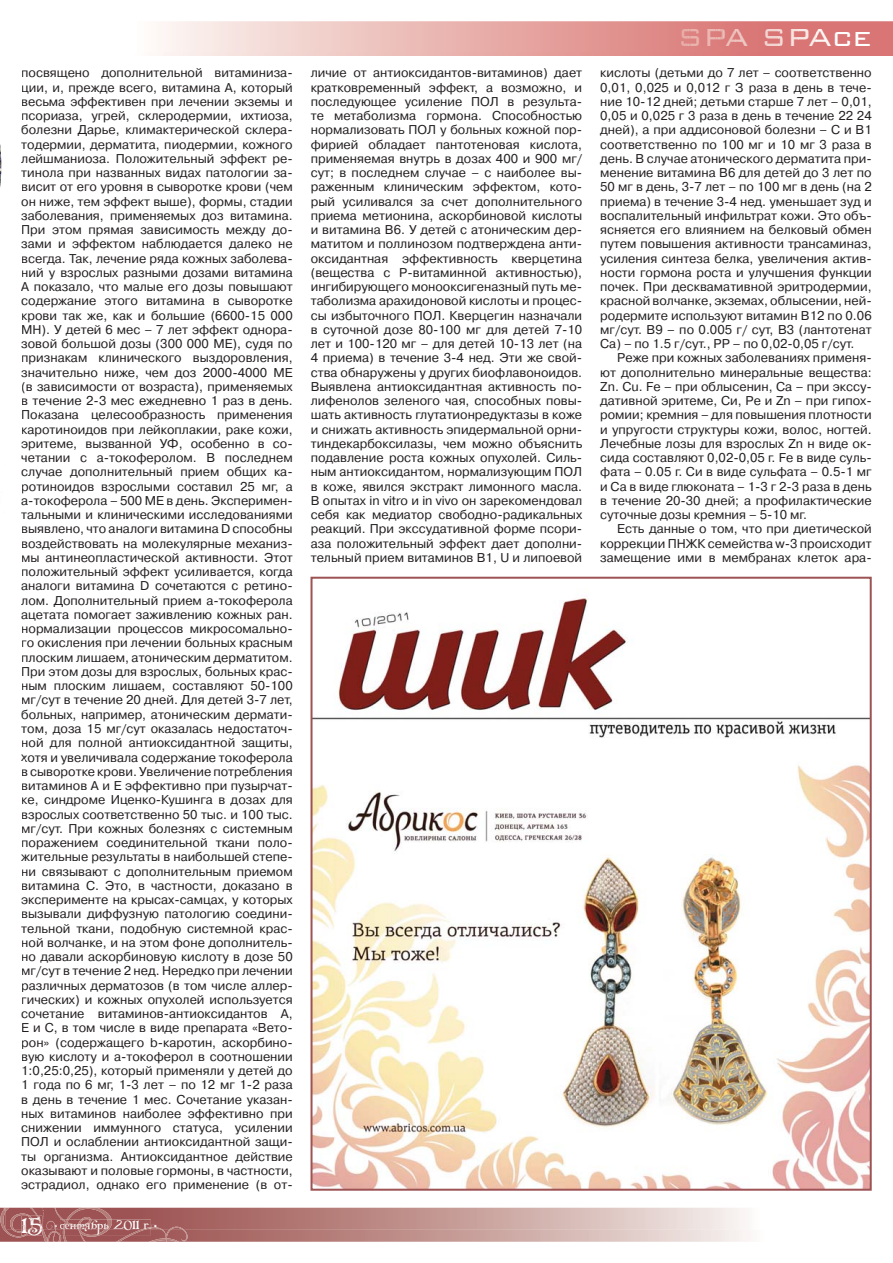
<style>
.page{position:relative;width:893px;height:1263px;background:#fff}
.page>*{position:absolute;margin:0;border:0;box-sizing:border-box;transform-origin:0 0}
.t1{font:300 33px "Bank Gothic BT";color:#fff}
.t2{font:21px "Arlekino";color:#fff}
.t3{font:12.75px/14.2px "Pragmatica C";color:#231f20;text-align:justify}
.t4{font:12px "Arlekino";color:#fff}
.s1{color:#e8ada9}
.s2{color:#ebb8b3}
.s3{color:#ecc0bb}
.s4{color:#f2d5d1}
.s5{color:#f6e3df}
.s6{color:#f9eeeb}
.s7{font-style:italic}
.s8{font-family:"Europe Cond";font-size:7.5px}
</style>
<div class="page">
<svg style="left:0;top:1208px;width:750px;height:34px;background:#c09390"></svg>
<img style="left:1px;top:156px;width:1px;height:19px">
<svg style="left:157px;top:21px;width:736px;height:34px;background:#e6a8a6"></svg>
<img style="left:0;top:144px;width:1px;height:43px">
<img style="left:313px;top:597px;width:556px;height:591px">
<div style="left:310px;top:577px;width:562px;height:614px;border:2px solid #9d5354"></div>
<h1 class="t1" style="left:677px;top:16px;width:196px"><span class="s1">S</span><span class="s2">P</span><span class="s3">A</span> <span class="s4">S</span><span class="s5">P</span><span class="s6">A</span>ce</h1>
<p class="t3" style="left:21px;top:67px;width:273px">посвящено дополнительной витаминиза&shy;ции, и, прежде всего, витамина А, который весьма эффективен при лечении экземы и псориаза, угрей, склеродермии, ихтиоза, болезни Дарье, климактерической склера&shy;тодермии, дерматита, пиодермии, кожного лейшманиоза. Положительный эффект ре&shy;тинола при названных видах патологии за&shy;висит от его уровня в сыворотке крови (чем он ниже, тем эффект выше), формы, стадии заболевания, применяемых доз витамина.<br>При этом прямая зависимость между до&shy;зами и эффектом наблюдается далеко не всегда. Так, лечение ряда кожных заболева&shy;ний у взрослых разными дозами витамина А показало, что малые его дозы повышают содержание этого витамина в сыворотке крови так же, как и большие (6600-15 000<br>МН). У детей 6 мес <span class="s7">–</span> 7 лет эффект однора&shy;зовой большой дозы (300 000 ME), судя по признакам клинического выздоровления, значительно ниже, чем доз 2000-4000 ME (в зависимости от возраста), применяемых в течение 2-3 мес ежедневно 1 раз в день.<br>Показана целесообразность применения каротиноидов при лейкоплакии, раке кожи, эритеме, вызванной УФ, особенно в со&shy;четании с a-токоферолом. В последнем случае дополнительный прием общих ка&shy;ротиноидов взрослыми составил 25 мг, а a-токоферола – 500 ME в день. Эксперимен&shy;тальными и клиническими исследованиями выявлено, что аналоги витамина D способны воздействовать на молекулярные механиз&shy;мы антинеопластической активности. Этот положительный эффект усиливается, когда аналоги витамина D сочетаются с ретино&shy;лом. Дополнительный прием a-токоферола ацетата помогает заживлению кожных ран. нормализации процессов микросомально&shy;го окисления при лечении больных красным плоским лишаем, атоническим дерматитом.<br>При этом дозы для взрослых, больных крас&shy;ным плоским лишаем, составляют 50-100 мг/сут в течение 20 дней. Для детей 3-7 лет, больных, например, атоническим дермати&shy;том, доза 15 мг/сут оказалась недостаточ&shy;ной для полной антиоксидантной защиты, хотя и увеличивала содержание токоферола в сыворотке крови. Увеличение потребления витаминов А и Е эффективно при пузырчат&shy;ке, синдроме Иценко-Кушинга в дозах для взрослых соответственно 50 тыс. и 100 тыс. мг/сут. При кожных болезнях с системным поражением соединительной ткани поло&shy;жительные результаты в наибольшей степе&shy;ни связывают с дополнительным приемом витамина С. Это, в частности, доказано в эксперименте на крысах-самцах, у которых вызывали диффузную патологию соедини&shy;тельной ткани, подобную системной крас&shy;ной волчанке, и на этом фоне дополнитель&shy;но давали аскорбиновую кислоту в дозе 50 мг/сут в течение 2 нед. Нередко при лечении различных дерматозов (в том числе аллер&shy;гических) и кожных опухолей используется сочетание витаминов-антиоксидантов А, Е и С, в том числе в виде препарата «Вето&shy;рон» (содержащего b-каротин, аскорбино&shy;вую кислоту и a-токоферол в соотношении 1:0,25:0,25), который применяли у детей до 1 года по 6 мг, 1-3 лет – по 12 мг 1-2 раза в день в течение 1 мес. Сочетание указан&shy;ных витаминов наиболее эффективно при снижении иммунного статуса, усилении ПОЛ и ослаблении антиоксидантной защи&shy;ты организма. Антиоксидантное действие оказывают и половые гормоны, в частности, эстрадиол, однако его применение (в от-</p>
<p class="t3" style="left:311px;top:67px;width:273px">личие от антиоксидантов-витаминов) дает кратковременный эффект, а возможно, и последующее усиление ПОЛ в результа&shy;те метаболизма гормона. Способностью нормализовать ПОЛ у больных кожной пор&shy;фирией обладает пантотеновая кислота, применяемая внутрь в дозах 400 и 900 мг/ сут; в последнем случае – с наиболее вы&shy;раженным клиническим эффектом, кото&shy;рый усиливался за счет дополнительного приема метионина, аскорбиновой кислоты и витамина В6. У детей с атоническим дер&shy;матитом и поллинозом подтверждена анти&shy;оксидантная эффективность кверцетина (вещества с Р-витаминной активностью), ингибирующего монооксигеназный путь ме&shy;таболизма арахидоновой кислоты и процес&shy;сы избыточного ПОЛ. Кверцегин назначали в суточной дозе 80-100 мг для детей 7-10 лет и 100-120 мг – для детей 10-13 лет (на 4 приема) в течение 3-4 нед. Эти же свой&shy;ства обнаружены у других биофлавоноидов.<br>Выявлена антиоксидантная активность по&shy;лифенолов зеленого чая, способных повы&shy;шать активность глутатионредуктазы в коже и снижать активность эпидермальной орни&shy;тиндекарбоксилазы, чем можно объяснить подавление роста кожных опухолей. Силь&shy;ным антиоксидантом, нормализующим ПОЛ в коже, явился экстракт лимонного масла.<br>В опытах in vitro и in vivo он зарекомендовал себя как медиатор свободно-радикальных реакций. При экссудативной форме псори&shy;аза положительный эффект дает дополни&shy;тельный прием витаминов В1, U и липоевой</p>
<p class="t3" style="left:600px;top:67px;width:273px">кислоты (детьми до 7 лет – соответственно 0,01, 0,025 и 0,012 г З раза в день в тече&shy;ние 10-12 дней; детьми старше 7 лет – 0,01, 0,05 и 0,025 г 3 раза в день в течение 22 24 дней), а при аддисоновой болезни – С и В1 соответственно по 100 мг и 10 мг 3 раза в день. В случае атонического дерматита при&shy;менение витамина В6 для детей до 3 лет по 50 мг в день, 3-7 лет – по 100 мг в день (на 2 приема) в течение 3-4 нед. уменьшает зуд и воспалительный инфильтрат кожи. Это объ&shy;ясняется его влиянием на белковый обмен путем повышения активности трансаминаз, усиления синтеза белка, увеличения актив&shy;ности гормона роста и улучшения функции почек. При десквамативной эритродермии, красной волчанке, экземах, облысении, ней&shy;родермите используют витамин В12 по 0.06 мг/сут. В9 – по 0.005 г/ сут, В3 (лантотенат Са) – по 1.5 г/сут., РР – по 0,02-0,05 г/сут.</p>
<p class="t3" style="left:600px;top:352px;width:273px;text-indent:17px">Реже при кожных заболеваниях применя&shy;ют дополнительно минеральные вещества:<br>Zn. Cu. Fe – при облысенин, Са – при экссу&shy;дативной эритеме, Си, Ре и Zn – при гипох&shy;ромии; кремния – для повышения плотности и упругости структуры кожи, волос, ногтей.<br>Лечебные лозы для взрослых Zn н виде ок&shy;сида составляют 0,02-0,05 г. Fe в виде суль&shy;фата – 0.05 г. Си в виде сульфата – 0.5-1 мг и Са в виде глюконата – 1-3 г 2-3 раза в день в течение 20-30 дней; а профилактические суточные дозы кремния – 5-10 мг.</p>
<p class="t3" style="left:600px;top:523px;width:273px;text-indent:17px">Есть данные о том, что при диетической коррекции ПНЖК семейства w-3 происходит замещение ими в мембранах клеток ара-</p>
<h2 class="t2" style="left:21px;top:1217px;width:23px">15</h2>
<p class="t4" style="left:53px;top:1220px;width:106px"><span class="s8">•</span> сентябрь 2011 г. <span class="s8">•</span></p>
</div>
